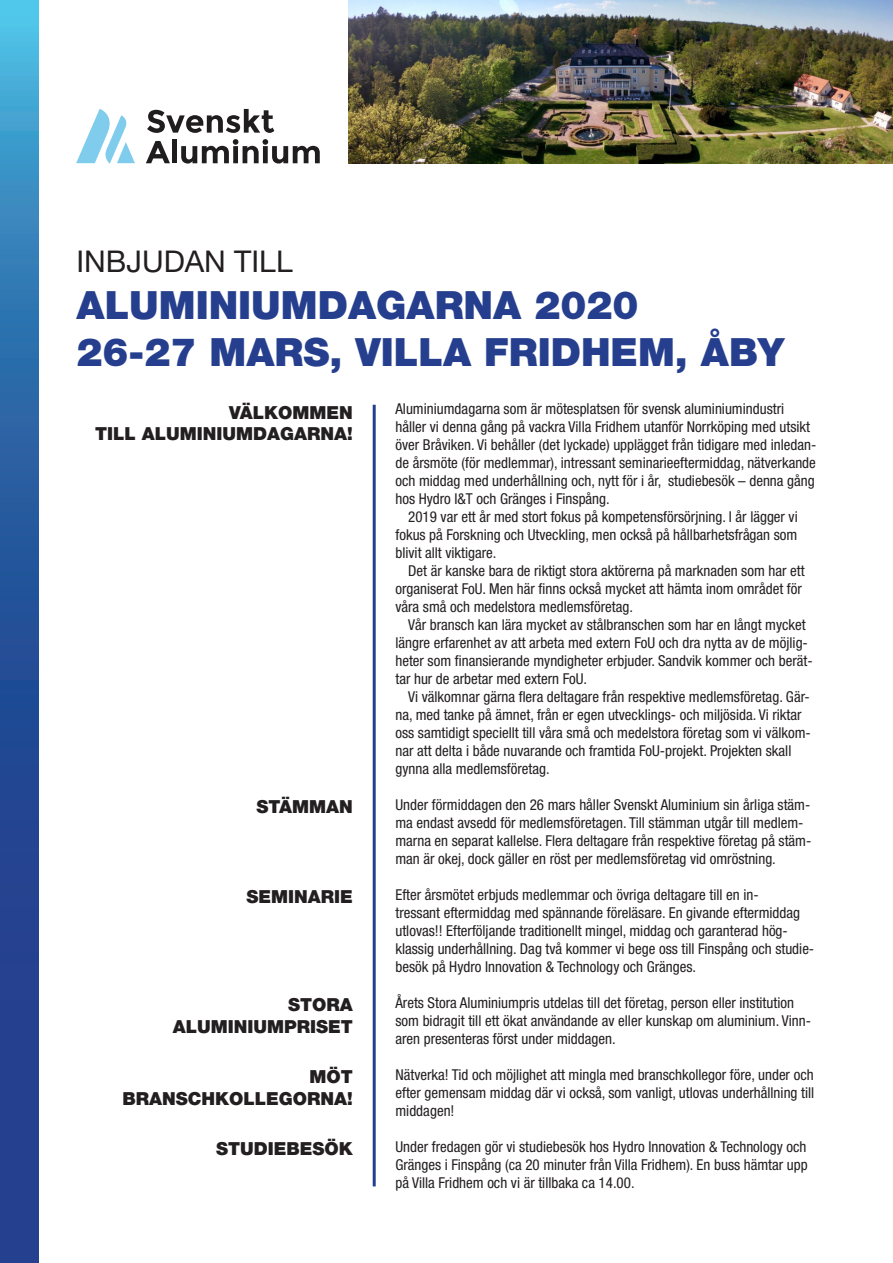
<style>
.page{position:relative;width:893px;height:1263px;background:#fff}
.page>*{position:absolute;margin:0;border:0;box-sizing:border-box;transform-origin:0 0}
.t1{font:900 39px "Helvetica Neue CE";color:#253f8e}
.t2{font:30px "Helvetica Neue";color:#231f20}
.t3{font:900 18px/21.6px "Helvetica Neue CE";color:#231f20;text-align:right}
.Brödtext_första{font:condensed 15px/18px "Helvetica Neue";color:#231f20}
.Brödtext{font:condensed 15px/18px "Helvetica Neue";color:#231f20}
</style>
<div class="page">
<svg style="left:147px;top:109px;width:127px;height:24px"></svg>
<svg style="left:146px;top:141px;width:24px;height:22px"></svg>
<div style="left:172px;top:140px;width:5px;height:23px;background:#201d1e"></div>
<svg style="left:181px;top:139px;width:139px;height:25px"></svg>
<svg style="left:76px;top:109px;width:59px;height:55px"></svg>
<svg style="left:0;top:0;width:38px;height:1263px;background:#2b60a3"></svg>
<img style="left:349px;top:0;width:544px;height:164px">
<hr style="left:373px;top:405px;width:3px;height:781px;background:#253f8e">
<p class="t2" style="left:77px;top:243px;width:218px">INBJUDAN TILL</p>
<p class="t1" style="left:77px;top:281px;width:564px">ALUMINIUMDAGARNA 2020</p>
<p class="t1" style="left:77px;top:327px;width:709px">26-27 MARS, VILLA FRIDHEM, ÅBY</p>
<p class="t3" style="left:95px;top:402px;width:259px">VÄLKOMMEN<br>TILL ALUMINIUMDAGARNA!</p>
<p class="t3" style="left:257px;top:796px;width:98px">STÄMMAN</p>
<p class="t3" style="left:247px;top:885px;width:108px">SEMINARIE</p>
<p class="t3" style="left:173px;top:994px;width:182px">STORA<br>ALUMINIUMPRISET</p>
<p class="t3" style="left:123px;top:1066px;width:232px">MÖT<br>BRANSCHKOLLEGORNA!</p>
<p class="t3" style="left:216px;top:1137px;width:138px">STUDIEBESÖK</p>
<p class="Brödtext_första" style="left:395px;top:400px;width:422px">Aluminiumdagarna som är mötesplatsen för svensk aluminiumindustri håller vi denna gång på vackra Villa Fridhem utanför Norrköping med utsikt över Bråviken. Vi behåller (det lyckade) upplägget från tidigare med inledan&shy;de årsmöte (för medlemmar), intressant seminarieeftermiddag, nätverkande och middag med underhållning och, nytt för i år, studiebesök – denna gång hos Hydro I&amp;T och Gränges i Finspång.</p>
<p class="Brödtext" style="left:395px;top:508px;width:404px;text-align:justify;text-indent:13px">2019 var ett år med stort fokus på kompetensförsörjning. I år lägger vi fokus på Forskning och Utveckling, men också på hållbarhetsfrågan som blivit allt viktigare.</p>
<p class="Brödtext" style="left:395px;top:562px;width:411px;text-indent:13px">Det är kanske bara de riktigt stora aktörerna på marknaden som har ett organiserat FoU. Men här finns också mycket att hämta inom området för våra små och medelstora medlemsföretag.</p>
<p class="Brödtext" style="left:395px;top:616px;width:419px;text-indent:13px">Vår bransch kan lära mycket av stålbranschen som har en långt mycket längre erfarenhet av att arbeta med extern FoU och dra nytta av de möjlig&shy;heter som finansierande myndigheter erbjuder. Sandvik kommer och berät&shy;tar hur de arbetar med extern FoU.</p>
<p class="Brödtext" style="left:395px;top:688px;width:417px;text-indent:13px">Vi välkomnar gärna flera deltagare från respektive medlemsföretag. Gär&shy;na, med tanke på ämnet, från er egen utvecklings- och miljösida. Vi riktar oss samtidigt speciellt till våra små och medelstora företag som vi välkom&shy;nar att delta i både nuvarande och framtida FoU-projekt. Projekten skall gynna alla medlemsföretag.</p>
<p class="Brödtext_första" style="left:395px;top:796px;width:417px">Under förmiddagen den 26 mars håller Svenskt Aluminium sin årliga stäm&shy;ma endast avsedd för medlemsföretagen. Till stämman utgår till medlem&shy;marna en separat kallelse. Flera deltagare från respektive företag på stäm&shy;man är okej, dock gäller en röst per medlemsföretag vid omröstning.</p>
<p class="Brödtext_första" style="left:395px;top:886px;width:420px">Efter årsmötet erbjuds medlemmar och övriga deltagare till en in-<br>tressant eftermiddag med spännande föreläsare. En givande eftermiddag utlovas!! Efterföljande traditionellt mingel, middag och garanterad hög&shy;klassig underhållning. Dag två kommer vi bege oss till Finspång och studie&shy;besök på Hydro Innovation &amp; Technology och Gränges.</p>
<p class="Brödtext_första" style="left:395px;top:994px;width:417px">Årets Stora Aluminiumpris utdelas till det företag, person eller institution som bidragit till ett ökat användande av eller kunskap om aluminium. Vinn&shy;aren presenteras först under middagen.</p>
<p class="Brödtext_första" style="left:395px;top:1066px;width:420px;text-align:justify">Nätverka! Tid och möjlighet att mingla med branschkollegor före, under och efter gemensam middag där vi också, som vanligt, utlovas underhållning till middagen!</p>
<p class="Brödtext_första" style="left:395px;top:1138px;width:414px;text-align:justify">Under fredagen gör vi studiebesök hos Hydro Innovation &amp; Technology och Gränges i Finspång (ca 20 minuter från Villa Fridhem). En buss hämtar upp på Villa Fridhem och vi är tillbaka ca 14.00.</p>
</div>
